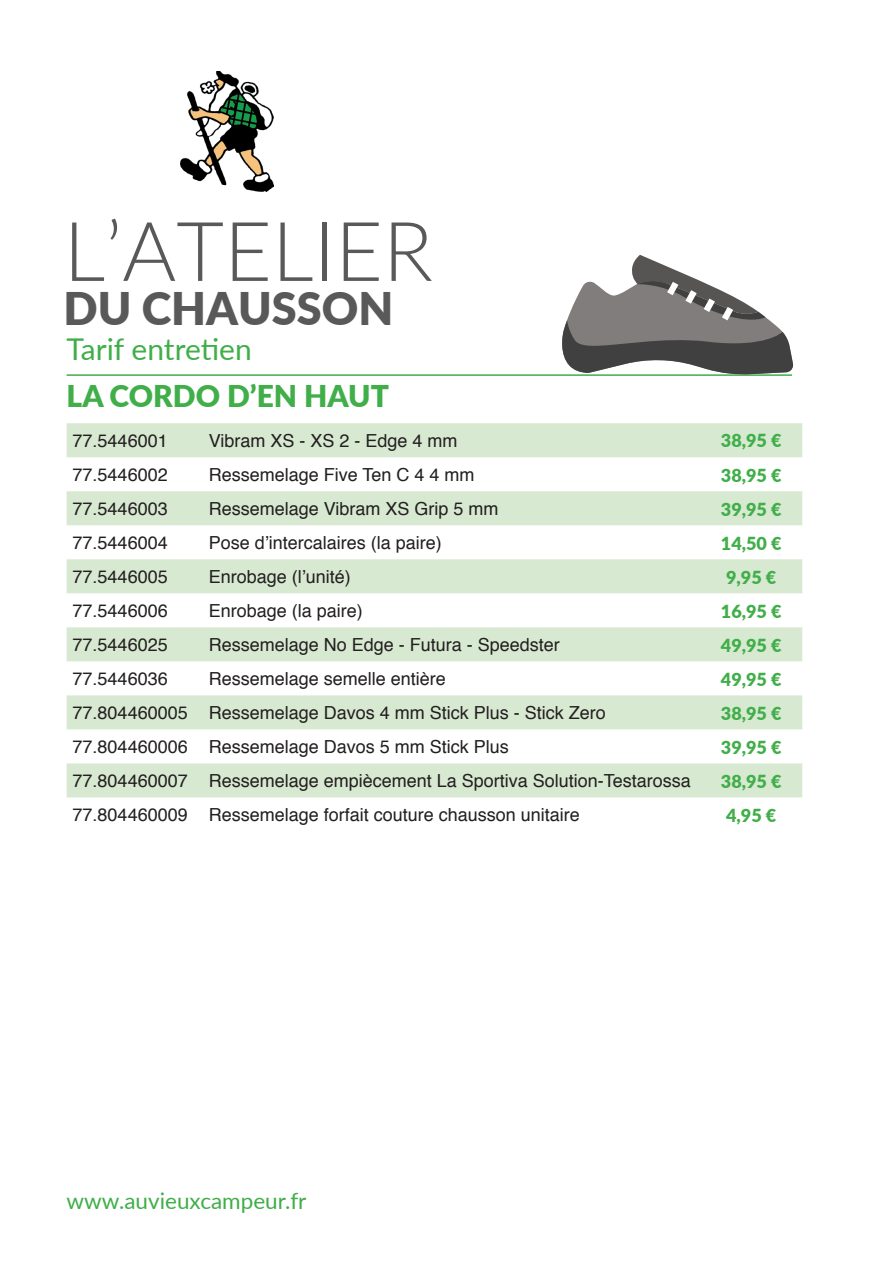
<style>
.page{position:relative;width:893px;height:1263px;background:#fff}
.page>*{position:absolute;margin:0;border:0;box-sizing:border-box;transform-origin:0 0}
.t1{font:300 82.5px "Lato";color:#595959}
.t2{font:900 45px "Lato";color:#595959}
.t3{font:900 30px "Lato";color:#40ae49}
.t4{font:30px "Lato";color:#40ae49}
.t5{font:22.5px "Lato";color:#40ae49}
.t6{font:18px "Helvetica";color:#231f20}
.t7{font:900 18px "Lato";color:#40ae49}
</style>
<div class="page">
<img style="left:181px;top:71px;width:93px;height:121px">
<hr style="left:67px;top:374px;width:725px;height:2px;background:#40ae49">
<svg style="left:67px;top:423px;width:735px;height:374px;fill:#d8e9d2"></svg>
<svg style="left:560px;top:255px;width:233px;height:120px"></svg>
<h1 class="t1" style="left:64px;top:194px;width:371px">L’ATELIER</h1>
<h2 class="t2" style="left:63px;top:275px;width:331px">DU CHAUSSON</h2>
<p class="t4" style="left:67px;top:328px;width:187px">Tarif entretien</p>
<p class="t3" style="left:67px;top:374px;width:324px">LA CORDO D’EN HAUT</p>
<p class="t6" style="left:73px;top:425px;width:97px">77.5446001</p>
<p class="t6" style="left:209px;top:425px;width:250px">Vibram XS - XS 2 - Edge 4 mm</p>
<p class="t7" style="left:721px;top:427px;width:62px">38,95 €</p>
<p class="t6" style="left:73px;top:459px;width:97px">77.5446002</p>
<p class="t6" style="left:209px;top:459px;width:267px">Ressemelage Five Ten C 4 4 mm</p>
<p class="t7" style="left:721px;top:461px;width:62px">38,95 €</p>
<p class="t6" style="left:73px;top:493px;width:97px">77.5446003</p>
<p class="t6" style="left:209px;top:493px;width:291px">Ressemelage Vibram XS Grip 5 mm</p>
<p class="t7" style="left:721px;top:495px;width:62px">39,95 €</p>
<p class="t6" style="left:73px;top:527px;width:97px">77.5446004</p>
<p class="t6" style="left:209px;top:527px;width:235px">Pose d’intercalaires (la paire)</p>
<p class="t7" style="left:721px;top:529px;width:62px">14,50 €</p>
<p class="t6" style="left:73px;top:561px;width:97px">77.5446005</p>
<p class="t6" style="left:209px;top:561px;width:144px">Enrobage (l’unité)</p>
<p class="t7" style="left:726px;top:563px;width:52px">9,95 €</p>
<p class="t6" style="left:73px;top:595px;width:97px">77.5446006</p>
<p class="t6" style="left:209px;top:595px;width:156px">Enrobage (la paire)</p>
<p class="t7" style="left:721px;top:597px;width:62px">16,95 €</p>
<p class="t6" style="left:73px;top:630px;width:97px">77.5446025</p>
<p class="t6" style="left:209px;top:630px;width:353px">Ressemelage No Edge - Futura - Speedster</p>
<p class="t7" style="left:721px;top:631px;width:62px">49,95 €</p>
<p class="t6" style="left:73px;top:664px;width:97px">77.5446036</p>
<p class="t6" style="left:209px;top:664px;width:239px">Ressemelage semelle entière</p>
<p class="t7" style="left:721px;top:665px;width:62px">49,95 €</p>
<p class="t6" style="left:73px;top:698px;width:117px">77.804460005</p>
<p class="t6" style="left:209px;top:698px;width:399px">Ressemelage Davos 4 mm Stick Plus - Stick Zero</p>
<p class="t7" style="left:721px;top:699px;width:62px">38,95 €</p>
<p class="t6" style="left:73px;top:732px;width:117px">77.804460006</p>
<p class="t6" style="left:209px;top:732px;width:302px">Ressemelage Davos 5 mm Stick Plus</p>
<p class="t7" style="left:721px;top:733px;width:62px">39,95 €</p>
<p class="t6" style="left:73px;top:766px;width:117px">77.804460007</p>
<p class="t6" style="left:209px;top:766px;width:484px">Ressemelage empiècement La Sportiva Solution-Testarossa</p>
<p class="t7" style="left:721px;top:767px;width:62px">38,95 €</p>
<p class="t6" style="left:73px;top:800px;width:117px">77.804460009</p>
<p class="t6" style="left:209px;top:800px;width:373px">Ressemelage forfait couture chausson unitaire</p>
<p class="t7" style="left:726px;top:802px;width:52px">4,95 €</p>
<p class="t5" style="left:67px;top:1185px;width:241px">www.auvieuxcampeur.fr</p>
</div>
